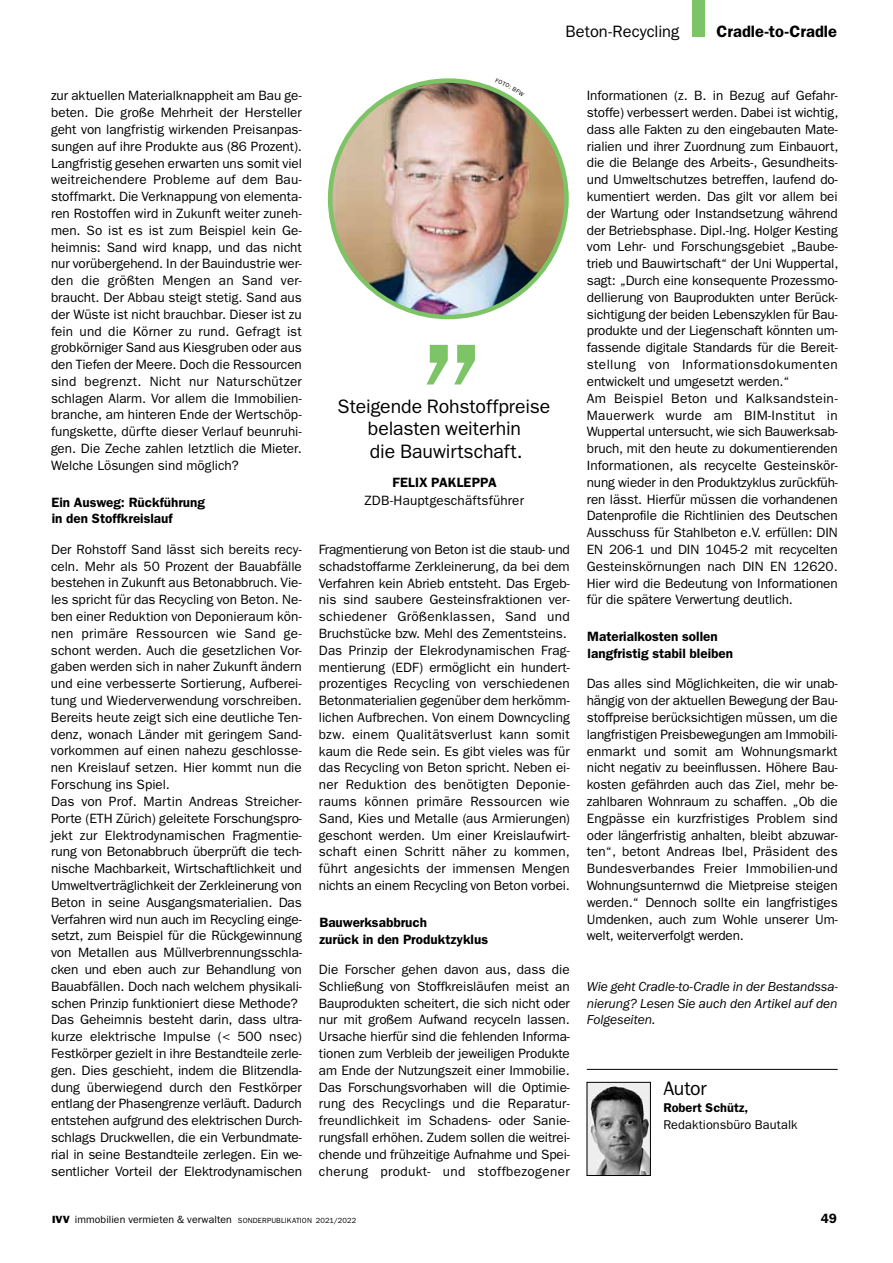
<style>
.page{position:relative;width:893px;height:1263px;background:#fff}
.page>*{position:absolute;margin:0;border:0;box-sizing:border-box;transform-origin:0 0}
.t1{font:180px "ITC Franklin Gothic Std";color:#7cc466}
.t2{font:19.5px/22.5px "ITC Franklin Gothic Std";color:#000;text-align:center}
.t3{font:600 16.5px "ITC Franklin Gothic Std";color:#000}
.t4{font:16.5px "ITC Franklin Gothic Std";color:#000}
.t5{font:13.5px/16.8px "ITC Franklin Gothic Std";letter-spacing:-.005em;color:#000;text-align:justify}
.t6{font:600 13.5px/16.8px "ITC Franklin Gothic Std";color:#000}
.t7{font:italic 13.5px/16.8px "ITC Franklin Gothic Std";letter-spacing:-.005em;color:#000;text-align:justify}
.t8{font:600 13.5px "ITC Franklin Gothic Std";letter-spacing:.02em;color:#000}
.t9{font:12.75px "ITC Franklin Gothic Std";letter-spacing:.005em;color:#000}
.t10{font:600 12.75px "ITC Franklin Gothic Std";letter-spacing:.005em;color:#000}
.t11{font:10.5px "ITC Franklin Gothic Std";letter-spacing:.01em;color:#000}
.s1{font-family:"ITC Franklin Gothic Std Hvy"}
.s2{font-size:7.5px}
</style>
<div class="page">
<hr style="left:587px;top:1069px;width:251px;height:1px;background:#000">
<img style="left:589px;top:1084px;width:60px;height:90px">
<div style="left:587px;top:1082px;width:64px;height:94px;border:1px solid #000"></div>
<img style="left:330px;top:81px;width:236px;height:236px;border-radius:118px">
<svg style="left:495px;top:88px;width:18px;height:9px"></svg>
<p class="t4" style="left:566px;top:22px;width:115px">Beton-Recycling</p>
<p class="t3" style="left:716px;top:21px;width:122px">Cradle-to-Cradle</p>
<p class="t5" style="left:51px;top:87px;width:252px">zur aktuellen Materialknappheit am Bau ge&shy;beten. Die große Mehrheit der Hersteller geht von langfristig wirkenden Preisanpas&shy;sungen auf ihre Produkte aus (86 Prozent).<br>Langfristig gesehen erwarten uns somit viel weitreichendere Probleme auf dem Bau&shy;stoffmarkt. Die Verknappung von elementa&shy;ren Rostoffen wird in Zukunft weiter zuneh&shy;men. So ist es ist zum Beispiel kein Ge&shy;heimnis: Sand wird knapp, und das nicht nur vorübergehend. I n der Bauindustrie wer&shy;den die größten Mengen an Sand ver&shy;braucht. Der Abbau steigt stetig. Sand aus der Wüste ist nicht brauchbar. Dieser ist zu fein und die Körner zu rund. Gefragt ist grobkörniger Sand aus Kiesgruben oder aus den Tiefen der Meere. Doch die Ressourcen sind begrenzt. Nicht nur Naturschützer schlagen Alarm. Vor allem die I mmobilien&shy;branche, am hinteren Ende der Wertschöp&shy;fungskette, dürfte dieser Verlauf beunruhi&shy;gen. Die Zeche zahlen letztlich die Mieter.<br>Welche Lösungen sind möglich?</p>
<p class="t6" style="left:52px;top:494px;width:155px">Ein Ausweg: Rückführung in den Stoffkreislauf</p>
<p class="t5" style="left:51px;top:541px;width:253px;text-align:left">Der Rohstoff Sand lässt sich bereits recy&shy;celn. Mehr als 50 Prozent der Bauabfälle bestehen in Zukunft aus Betonabbruch. Vie&shy;les spricht für das Recycling von Beton. Ne&shy;ben einer Reduktion von Deponieraum kön&shy;nen primäre Ressourcen wie Sand ge&shy;schont werden. Auch die gesetzlichen Vor&shy;gaben werden sich in naher Zukunft ändern und eine verbesserte Sortierung, Aufberei&shy;tung und Wiederverwendung vorschreiben.<br>Bereits heute zeigt sich eine deutliche Ten&shy;denz, wonach Länder mit geringem Sand&shy;vorkommen auf einen nahezu geschlosse&shy;nen Kreislauf setzen. Hier kommt nun die Forschung ins Spiel.<br>Das von Prof. Martin Andreas Streicher-Porte (ETH Zürich) geleitete Forschungspro&shy;jekt zur Elektrodynamischen Fragmentie&shy;rung von Betonabbruch überprüft die tech&shy;nische Machbarkeit, Wirtschaftlichkeit und U mweltverträglichkeit der Zerkleinerung von Beton in seine Ausgangsmaterialien. Das Verfahren wird nun auch im Recycling einge&shy;setzt, zum Beispiel für die Rückgewinnung von Metallen aus Müllverbrennungsschla&shy;cken und eben auch zur Behandlung von Bauabfällen. Doch nach welchem physikali&shy;schen Prinzip funktioniert diese Methode?<br>Das Geheimnis besteht darin, dass ultra&shy;kurze elektrische I mpulse (&lt; 500 nsec)<br>Festkörper gezielt in ihre Bestandteile zerle&shy;gen. Dies geschieht, indem die Blitzendla&shy;dung überwiegend durch den Festkörper entlang der Phasengrenze verläuft. Dadurch entstehen aufgrund des elektrischen Durch&shy;schlags Druckwellen, die ein Verbundmate&shy;rial in seine Bestandteile zerlegen. Ein we&shy;sentlicher Vorteil der Elektrodynamischen</p>
<h1 class="t1" style="left:409px;top:198px;width:84px">„</h1>
<h2 class="t2" style="left:338px;top:395px;width:214px">Steigende Rohstoffpreise belasten weiterhin<br>die Bauwirtschaft.</h2>
<p class="t8" style="left:392px;top:474px;width:106px">Felix Pakleppa</p>
<p class="t5" style="left:365px;top:492px;width:161px">ZDB-Hauptgeschäftsführer</p>
<p class="t5" style="left:319px;top:541px;width:253px;text-align:left">Fragmentierung von Beton ist die staub- und schadstoffarme Zerkleinerung, da bei dem Verfahren kein Abrieb entsteht. Das Ergeb&shy;nis sind saubere Gesteinsfraktionen ver&shy;schiedener Größenklassen, Sand und Bruchstücke bzw. Mehl des Zementsteins.<br>Das Prinzip der Elekrodynamischen Frag&shy;mentierung (EDF) ermöglicht ein hundert&shy;prozentiges Recycling von verschiedenen Betonmaterialien gegenüber dem herkömm&shy;lichen Aufbrechen. Von einem Downcycling bzw. einem Qualitätsverlust kann somit kaum die Rede sein. Es gibt vieles was für das Recycling von Beton spricht. Neben ei&shy;ner Reduktion des benötigten Deponie&shy;raums können primäre Ressourcen wie Sand, Kies und Metalle (aus Armierungen) geschont werden. U m einer Kreislaufwirt&shy;schaft einen Schritt näher zu kommen, führt angesichts der immensen Mengen nichts an einem Recycling von Beton vorbei.</p>
<p class="t6" style="left:319px;top:914px;width:170px">Bauwerksabbruch<br>zurück in den Produktzyklus</p>
<p class="t5" style="left:319px;top:961px;width:252px">Die Forscher gehen davon aus, dass die Schließung von Stoffkreisläufen meist an Bauprodukten scheitert, die sich nicht oder nur mit großem Aufwand recyceln lassen.<br>U rsache hierfür sind die fehlenden I nforma&shy;tionen zum Verbleib der jeweiligen Produkte am Ende der Nutzungszeit einer I mmobilie.<br>Das Forschungsvorhaben will die Optimie&shy;rung des Recyclings und die Reparatur&shy;freundlichkeit im Schadens- oder Sanie&shy;rungsfall erhöhen. Zudem sollen die weitrei&shy;chende und frühzeitige Aufnahme und Spei&shy;cherung produkt- und stoffbezogener</p>
<p class="t5" style="left:587px;top:87px;width:253px;text-align:left">I nformationen (z. B. in Bezug auf Gefahr&shy;stoffe) verbessert werden. Dabei ist wichtig, dass alle Fakten zu den eingebauten Mate&shy;rialien und ihrer Zuordnung zum Einbauort, die die Belange des Arbeits-, Gesundheits&shy;und U mweltschutzes betreffen, laufend do&shy;kumentiert werden. Das gilt vor allem bei der Wartung oder I nstandsetzung während der Betriebsphase. Dipl.-I ng. Holger Kesting vom Lehr- und Forschungsgebiet „Baube&shy;trieb und Bauwirtschaft“ der U ni Wuppertal, sagt: „Durch eine konsequente Prozessmo&shy;dellierung von Bauprodukten unter Berück&shy;sichtigung der beiden Lebenszyklen für Bau&shy;produkte und der Liegenschaft könnten um&shy;fassende digitale Standards für die Bereit&shy;stellung von I nformationsdokumenten entwickelt und umgesetzt werden.“<br>Am Beispiel Beton und Kalksandstein-Mauerwerk wurde am BI M-I nstitut in Wuppertal untersucht, wie sich Bauwerksab&shy;bruch, mit den heute zu dokumentierenden I nformationen, als recycelte Gesteinskör&shy;nung wieder in den Produktzyklus zurückfüh&shy;ren lässt. Hierfür müssen die vorhandenen Datenprofile die Richtlinien des Deutschen Ausschuss für Stahlbeton e.V. erfüllen: DIN<br>EN 206-1 und DIN</p>
<p class="t5" style="left:587px;top:541px;width:252px;text-indent:119px">1045-2 mit recycelten<br>Gesteinskörnungen nach DIN</p>
<p class="t5" style="left:587px;top:558px;width:252px;text-indent:183px">EN 12620.<br>Hier wird die Bedeutung von I nformationen für die spätere Verwertung deutlich.</p>
<p class="t6" style="left:587px;top:628px;width:147px">Materialkosten sollen langfristig stabil bleiben</p>
<p class="t5" style="left:587px;top:675px;width:252px">Das alles sind Möglichkeiten, die wir unab&shy;hängig von der aktuellen Bewegung der Bau&shy;stoffpreise berücksichtigen müssen, um die langfristigen Preisbewegungen am I mmobili&shy;enmarkt und somit am Wohnungsmarkt nicht negativ zu beeinflussen. Höhere Bau&shy;kosten gefährden auch das Ziel, mehr be&shy;zahlbaren Wohnraum zu schaffen. „Ob die Engpässe ein kurzfristiges Problem sind oder längerfristig anhalten, bleibt abzuwar&shy;ten“, betont Andreas I bel, Präsident des Bundesverbandes Freier I mmobilien-und Wohnungsunternwd die Mietpreise steigen werden.“ Dennoch sollte ein langfristiges U mdenken, auch zum Wohle unserer U m&shy;welt, weiterverfolgt werden.</p>
<p class="t7" style="left:587px;top:978px;width:252px">Wie geht Cradle-to-Cradle in der Bestandssa&shy;nierung? Lesen Sie auch den Artikel auf den Folgeseiten.</p>
<h2 class="t2" style="left:663px;top:1077px;width:45px">Autor</h2>
<p class="t10" style="left:663px;top:1100px;width:87px">Robert Schütz,</p>
<p class="t9" style="left:663px;top:1117px;width:136px">Redaktionsbüro Bautalk</p>
<p class="t11" style="left:52px;top:1213px;width:305px"><span class="s1">IVV</span> immobilien vermieten &amp; verwalten <span class="s2">sonderpublikation 2021/2022</span></p>
<p class="t6" style="left:821px;top:1210px;width:18px">49</p>
</div>
